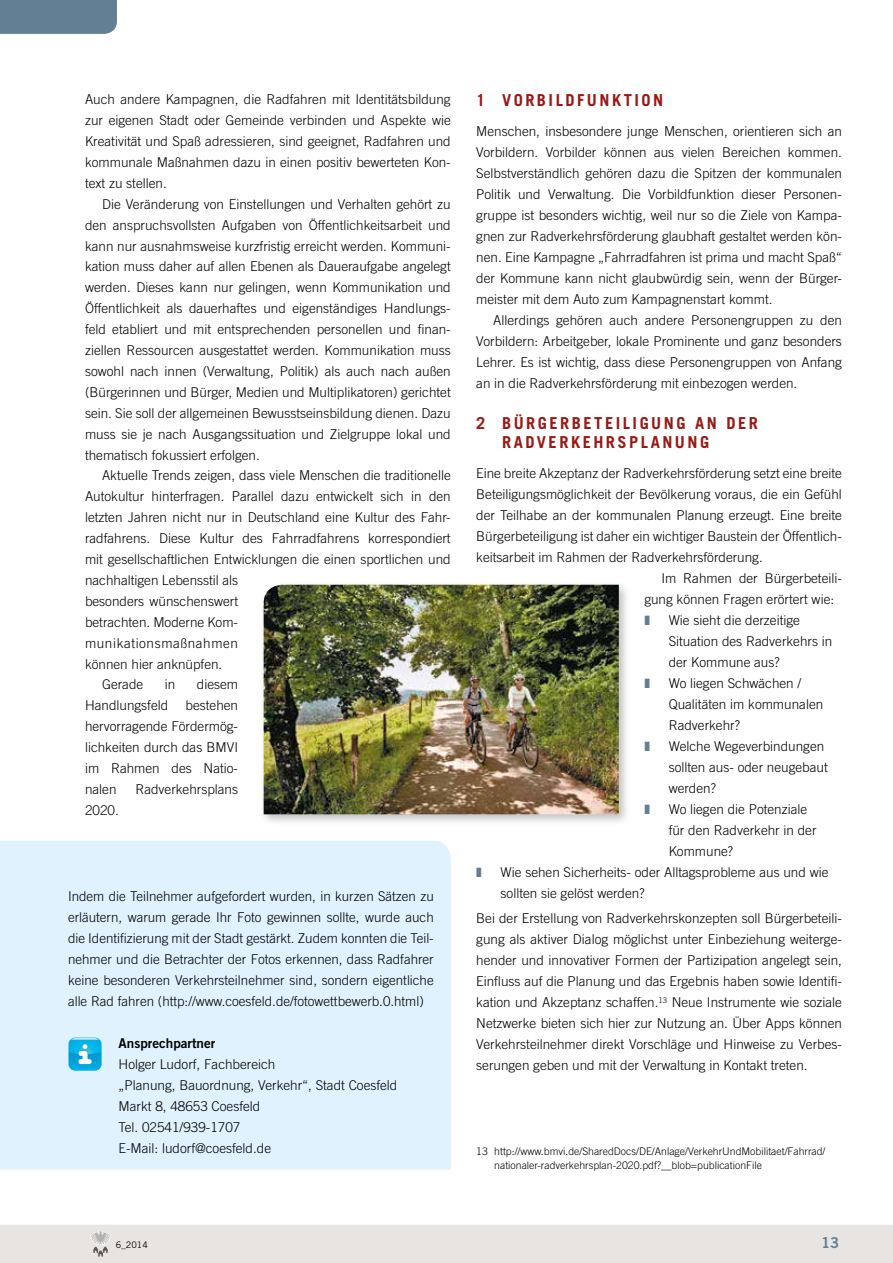
<style>
.page{position:relative;width:893px;height:1263px;background:#fff}
.page>*{position:absolute;margin:0;border:0;box-sizing:border-box;transform-origin:0 0}
.t1{font:700 16.5px/19.8px "Trade Gothic";letter-spacing:.15em;color:#991915}
.t2{font:15px "Trade Gothic Bold Two";color:#627f94}
.t3{font:300 13.5px/21px "Trade Gothic";color:#000;text-align:justify}
.t4{font:300 13.5px "Trade Gothic";letter-spacing:.045em;color:#000}
.t5{font:13.5px "Trade Gothic Bold Two";color:#000}
.t6{font:300 10.5px/13.5px "Trade Gothic";color:#000}
.t7{font:9px "Trade Gothic";color:#000}
</style>
<div class="page">
<div style="left:0;top:0;width:117px;height:34px;background:#627f94"></div>
<div style="left:0;top:1225px;width:893px;height:38px;background:#e8e4e1"></div>
<div style="left:0;top:841px;width:451px;height:328px;background:#dff2fd"></div>
<div style="left:260px;top:581px;width:371px;height:245px;background:#000;opacity:.25"></div>
<img style="left:264px;top:585px;width:355px;height:229px">
<svg style="left:69px;top:1037px;width:33px;height:34px"></svg>
<p class="t3" style="left:85px;top:89px;width:367px">Auch andere Kampagnen, die Radfahren mit Identitätsbildung zur eigenen Stadt oder Gemeinde verbinden und Aspekte wie Kreativität und Spaß adressieren, sind geeignet, Radfahren und kommunale Maßnahmen dazu in einen positiv bewerteten Kon&shy;text zu stellen.</p>
<p class="t3" style="left:85px;top:193px;width:367px;text-indent:17px">Die Veränderung von Einstellungen und Verhalten gehört zu den anspruchsvollsten Aufgaben von Öffentlichkeitsarbeit und kann nur ausnahmsweise kurzfristig erreicht werden. Kommuni&shy;kation muss daher auf allen Ebenen als Daueraufgabe angelegt werden. Dieses kann nur gelingen, wenn Kommunikation und Öffentlichkeit als dauerhaftes und eigenständiges Handlungs&shy;feld etabliert und mit entsprechenden personellen und finan&shy;ziellen Ressourcen ausgestattet werden. Kommunikation muss sowohl nach innen (Verwaltung, Politik) als auch nach außen (Bürgerinnen und Bürger, Medien und Multiplikatoren) gerichtet sein. Sie soll der allgemeinen Bewusstseinsbildung dienen. Dazu muss sie je nach Ausgangssituation und Zielgruppe lokal und thematisch fokussiert erfolgen.</p>
<p class="t3" style="left:102px;top:465px;width:350px">Aktuelle Trends zeigen, dass viele Menschen die traditionelle</p>
<p class="t3" style="left:85px;top:486px;width:367px">Autokultur hinterfragen. Parallel dazu entwickelt sich in den</p>
<p class="t3" style="left:85px;top:507px;width:367px">letzten Jahren nicht nur in Deutschland eine Kultur des Fahr-</p>
<p class="t3" style="left:85px;top:528px;width:367px">radfahrens. Diese Kultur des Fahrradfahrens korrespondiert</p>
<p class="t3" style="left:85px;top:548px;width:367px">mit gesellschaftlichen Entwicklungen die einen sportlichen und</p>
<p class="t3" style="left:85px;top:569px;width:155px">nachhaltigen Lebensstil als</p>
<p class="t3" style="left:85px;top:590px;width:155px">besonders wünschenswert</p>
<p class="t3" style="left:85px;top:611px;width:155px">betrachten. Moderne Kom-</p>
<p class="t4" style="left:85px;top:635px;width:155px">munikationsmaßnahmen</p>
<p class="t3" style="left:85px;top:653px;width:139px">können hier anknüpfen.</p>
<p class="t3" style="left:102px;top:674px;width:43px">Gerade</p>
<p class="t3" style="left:165px;top:674px;width:12px">in</p>
<p class="t3" style="left:197px;top:674px;width:43px">diesem</p>
<p class="t3" style="left:85px;top:695px;width:85px">Handlungsfeld</p>
<p class="t3" style="left:85px;top:695px;width:155px;text-indent:101px">bestehen hervorragende Fördermög&shy;lichkeiten durch das BMVI im Rahmen des Natio&shy;nalen</p>
<p class="t3" style="left:135px;top:778px;width:104px">Radverkehrsplans</p>
<p class="t3" style="left:85px;top:799px;width:35px">2020.</p>
<p class="t3" style="left:68px;top:885px;width:367px">Indem die Teilnehmer aufgefordert wurden, in kurzen Sätzen zu erläutern, warum gerade Ihr Foto gewinnen sollte, wurde auch die Identifizierung mit der Stadt gestärkt. Zudem konnten die Teil&shy;nehmer und die Betrachter der Fotos erkennen, dass Radfahrer keine besonderen Verkehrsteilnehmer sind, sondern eigentliche alle Rad fahren (http://www.coesfeld.de/fotowettbewerb.0.html)</p>
<p class="t5" style="left:119px;top:1034px;width:98px">Ansprechpartner</p>
<p class="t3" style="left:119px;top:1053px;width:280px;text-align:left">Holger Ludorf, Fachbereich<br>„Planung, Bauordnung, Verkehr“, Stadt Coesfeld<br>Markt 8, 48653 Coesfeld<br>Tel. 02541/939-1707<br>E-Mail: ludorf@coesfeld.de</p>
<p class="t1" style="left:476px;top:90px;width:188px">1 VORBILDFUNKTION</p>
<p class="t3" style="left:476px;top:120px;width:367px">Menschen, insbesondere junge Menschen, orientieren sich an Vorbildern. Vorbilder können aus vielen Bereichen kommen.<br>Selbstverständlich gehören dazu die Spitzen der kommunalen Politik und Verwaltung. Die Vorbildfunktion dieser Personen&shy;gruppe ist besonders wichtig, weil nur so die Ziele von Kampa&shy;gnen zur Radverkehrsförderung glaubhaft gestaltet werden kön&shy;nen. Eine Kampagne „Fahrradfahren ist prima und macht Spaß“ der Kommune kann nicht glaubwürdig sein, wenn der Bürger&shy;meister mit dem Auto zum Kampagnenstart kommt.</p>
<p class="t3" style="left:476px;top:309px;width:367px;text-indent:17px">Allerdings gehören auch andere Personengruppen zu den Vorbildern: Arbeitgeber, lokale Prominente und ganz besonders Lehrer. Es ist wichtig, dass diese Personengruppen von Anfang an in die Radverkehrsförderung mit einbezogen werden.</p>
<p class="t1" style="left:502px;top:413px;width:257px;text-indent:-26px">2 BÜRGERBETEILIGUNG AN DER<br>RADVERKEHRSPLANUNG</p>
<p class="t3" style="left:476px;top:462px;width:367px">Eine breite Akzeptanz der Radverkehrsförderung setzt eine breite</p>
<p class="t3" style="left:476px;top:483px;width:367px">Beteiligungsmöglichkeit der Bevölkerung voraus, die ein Gefühl</p>
<p class="t3" style="left:476px;top:504px;width:367px">der Teilhabe an der kommunalen Planung erzeugt. Eine breite</p>
<p class="t3" style="left:476px;top:525px;width:367px">Bürgerbeteiligung ist daher ein wichtiger Baustein der Öffentlich-</p>
<p class="t3" style="left:476px;top:546px;width:288px">keitsarbeit im Rahmen der Radverkehrsförderung.</p>
<p class="t3" style="left:661px;top:567px;width:182px">Im Rahmen der Bürgerbeteili-</p>
<p class="t3" style="left:644px;top:588px;width:191px">gung können Fragen erörtert wie:</p>
<p class="t3" style="left:669px;top:609px;width:165px;text-align:left">Wie sieht die derzeitige<br>Situation des Radverkehrs in der Kommune aus?</p>
<p class="t3" style="left:669px;top:672px;width:156px;text-align:left">Wo liegen Schwächen /<br>Qualitäten im kommunalen<br>Radverkehr?</p>
<p class="t3" style="left:669px;top:735px;width:161px;text-align:left">Welche Wegeverbindungen sollten aus- oder neugebaut werden?</p>
<p class="t3" style="left:669px;top:799px;width:149px;text-align:left">Wo liegen die Potenziale für den Radverkehr in der<br>Kommune?</p>
<p class="t3" style="left:501px;top:862px;width:329px">Wie sehen Sicherheits- oder Alltagsprobleme aus und wie sollten sie gelöst werden?</p>
<p class="t3" style="left:476px;top:908px;width:367px">Bei der Erstellung von Radverkehrskonzepten soll Bürgerbeteili&shy;gung als aktiver Dialog möglichst unter Einbeziehung weiterge&shy;hender und innovativer Formen der Partizipation angelegt sein, Einfluss auf die Planung und das Ergebnis haben sowie Identifi&shy;kation und Akzeptanz schaffen.<sup>13</sup> Neue Instrumente wie soziale Netzwerke bieten sich hier zur Nutzung an. Über Apps können Verkehrsteilnehmer direkt Vorschläge und Hinweise zu Verbes&shy;serungen geben und mit der Verwaltung in Kontakt treten.</p>
<p class="t6" style="left:494px;top:1144px;width:333px;text-indent:-18px">13 http://www.bmvi.de/SharedDocs/DE/Anlage/VerkehrUndMobilitaet/Fahrrad/ nationaler-radverkehrsplan-2020.pdf?__blob=publicationFile</p>
<p class="t7" style="left:116px;top:1239px;width:33px">6_2014</p>
<p class="t2" style="left:821px;top:1234px;width:20px">13</p>
</div>
